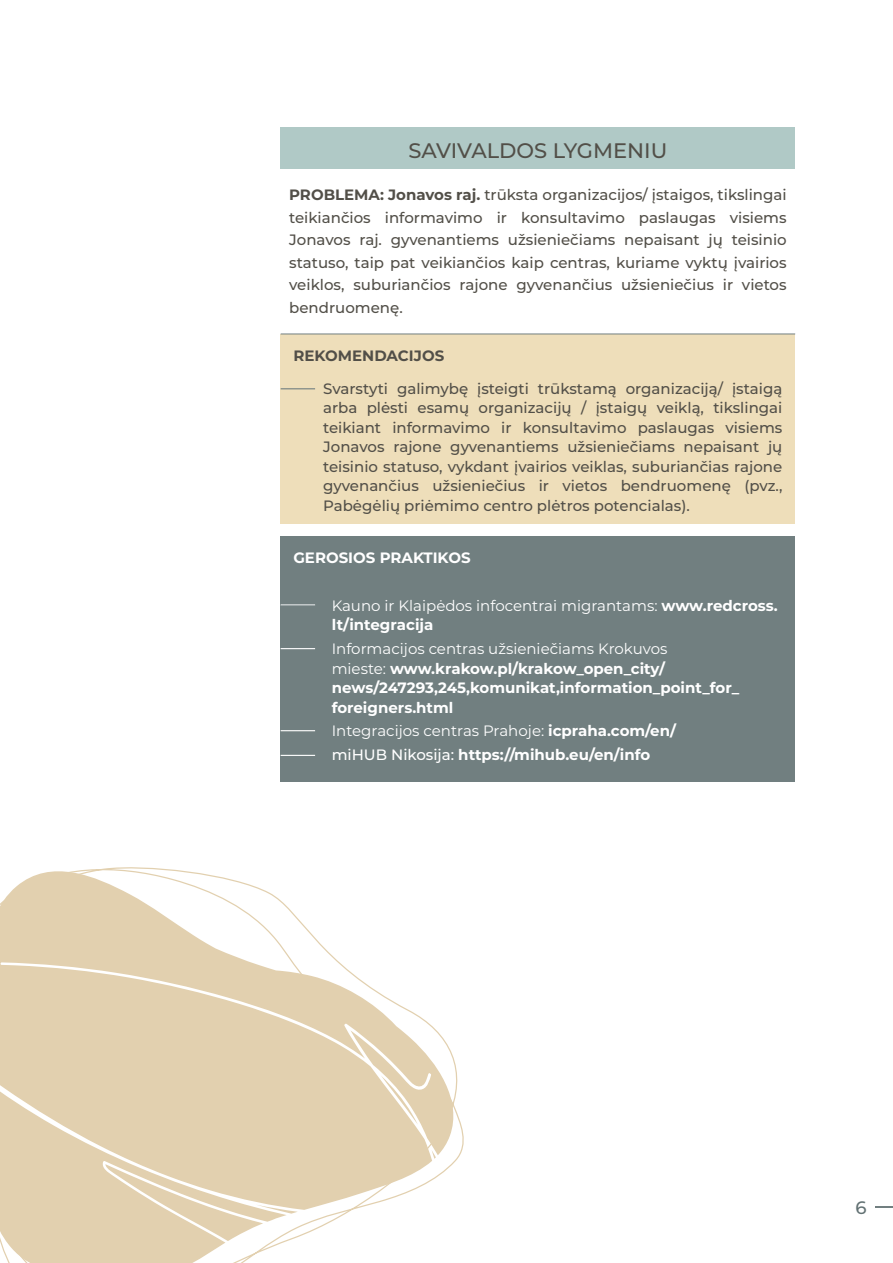
<style>
.page{position:relative;width:893px;height:1263px;background:#fff}
.page>*{position:absolute;margin:0;border:0;box-sizing:border-box;transform-origin:0 0}
.t1{font:500 21px "Montserrat";color:#524f48}
.t2{font:500 18px "Montserrat";color:#627173}
.t3{font:500 15px/19.5px "Montserrat";color:#524f48;text-align:justify}
.t4{font:700 15px/19.5px "Montserrat";color:#fff}
.t5{font:15px/19.5px "Montserrat";color:#fff}
.t6{font:700 15px "Montserrat";color:#524f48}
.s1{font-weight:700}
.s2{font-weight:400}
.s3{font-weight:500}
</style>
<div class="page">
<svg style="left:875px;top:1206px;width:18px;height:2px"></svg>
<div style="left:281px;top:128px;width:514px;height:41px;background:#b0c9c6"></div>
<div style="left:281px;top:334px;width:514px;height:189px;background:#eedeba"></div>
<div style="left:281px;top:536px;width:514px;height:245px;background:#717f80"></div>
<hr style="left:281px;top:334px;width:514px;height:1px;background:#717f80">
<hr style="left:281px;top:388px;width:34px;height:1px;background:#717f80">
<hr style="left:281px;top:604px;width:34px;height:1px;background:#fff">
<hr style="left:281px;top:648px;width:34px;height:1px;background:#fff">
<hr style="left:281px;top:730px;width:34px;height:1px;background:#fff">
<hr style="left:281px;top:755px;width:34px;height:1px;background:#fff">
<svg style="left:0;top:867px;width:463px;height:396px;fill:#e2d0af"></svg>
<h1 class="t1" style="left:409px;top:136px;width:260px">SAVIVALDOS LYGMENIU</h1>
<p class="t3" style="left:289px;top:183px;width:499px;line-height:22.5px"><span class="s1">PROBLEMA: Jonavos raj.</span> trūksta organizacijos/ įstaigos, tikslingai teikiančios informavimo ir konsultavimo paslaugas visiems Jonavos raj. gyvenantiems užsieniečiams nepaisant jų teisinio statuso, taip pat veikiančios kaip centras, kuriame vyktų įvairios veiklos, suburiančios rajone gyvenančius užsieniečius ir vietos bendruomenę.</p>
<p class="t6" style="left:293px;top:345px;width:152px">REKOMENDACIJOS</p>
<p class="t3" style="left:323px;top:378px;width:461px">Svarstyti galimybę įsteigti trūkstamą organizaciją/ įstaigą arba plėsti esamų organizacijų / įstaigų veiklą, tikslingai teikiant informavimo ir konsultavimo paslaugas visiems Jonavos rajone gyvenantiems užsieniečiams nepaisant jų teisinio statuso, vykdant įvairios veiklas, suburiančias rajone gyvenančius užsieniečius ir vietos bendruomenę (pvz., Pabėgėlių priėmimo centro plėtros potencialas).</p>
<p class="t4" style="left:293px;top:547px;width:179px">GEROSIOS PRAKTIKOS</p>
<p class="t5" style="left:332px;top:595px;width:448px">Kauno ir Klaipėdos infocentrai migrantams: <span class="s1">www.redcross. lt/integracija</span></p>
<p class="t4" style="left:332px;top:638px;width:409px"><span class="s2">Informacijos centras užsieniečiams Krokuvos<br>mieste:</span> www.krakow.pl/krakow_open_city/ news/247293,245,komunikat,information_point_for_ foreigners.html</p>
<p class="t4" style="left:332px;top:718px;width:346px;line-height:23.7px"><span class="s2">Integracijos centras Prahoje:</span> icpraha.com/en/ <span class="s3">miHUB Nikosija:</span> https://mihub.eu/en/info</p>
<p class="t2" style="left:855px;top:1195px;width:13px">6</p>
</div>
